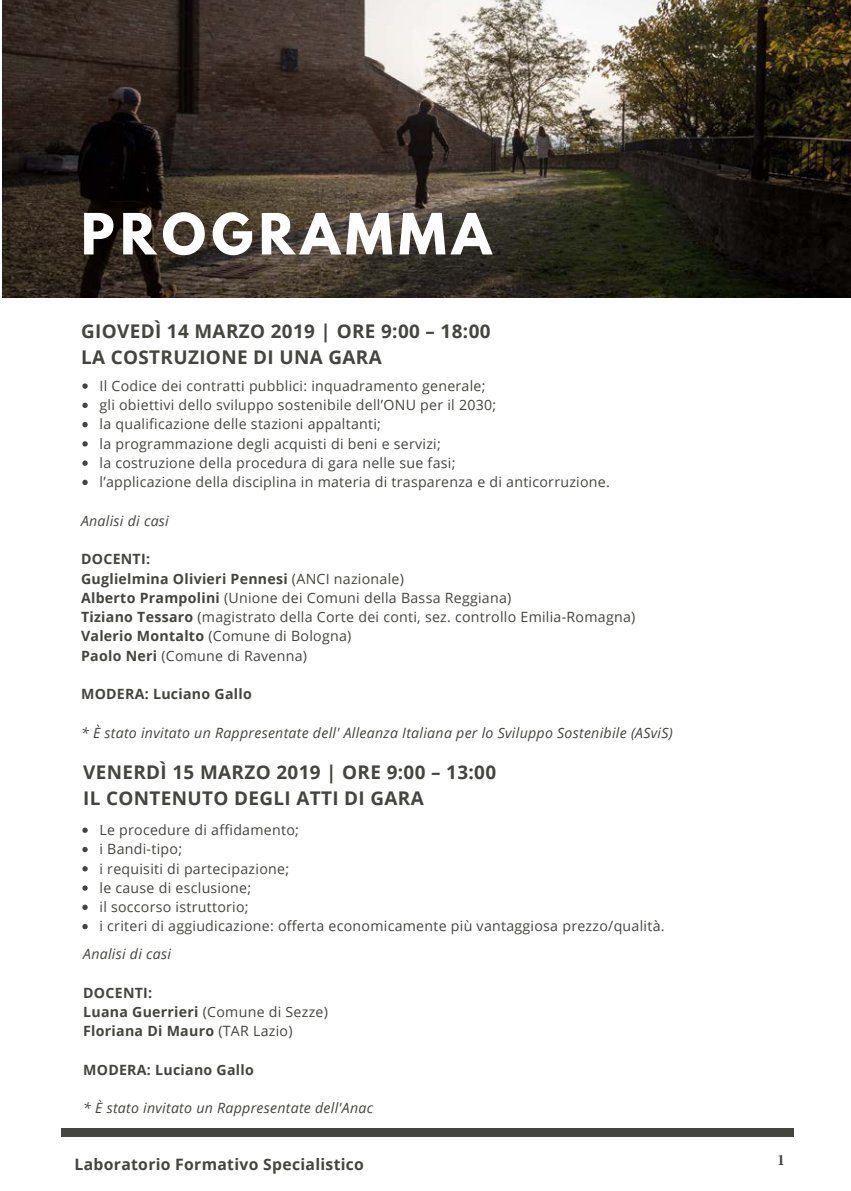
<style>
.page{position:relative;width:851px;height:1191px;background:#fff}
.page>*{position:absolute;margin:0;border:0;box-sizing:border-box;transform-origin:0 0}
.t1{font:700 50.4px "League Spartan";letter-spacing:.11em;color:#fff}
.t2{font:700 18.8px/25.6px "Open Sans";letter-spacing:.02em;color:#444440}
.t3{font:700 15.8px "Open Sans";letter-spacing:.02em;color:#444440}
.t4{font:700 15.8px "Minion Pro";color:#444440}
.t5{font:14.2px/19.2px "Open Sans";letter-spacing:.02em;color:#444440}
.t6{font:italic 14.2px "Open Sans";letter-spacing:.02em;color:#444440}
.t7{font:700 14.2px/19.2px "Open Sans";letter-spacing:.02em;color:#444440}
.s1{font-weight:700}
.s2{font-weight:400}
</style>
<div class="page">
<img style="left:2px;top:0;width:848px;height:298px">
<svg style="left:82px;top:383px;width:6px;height:6px"></svg>
<svg style="left:82px;top:403px;width:6px;height:5px"></svg>
<svg style="left:82px;top:422px;width:6px;height:5px"></svg>
<svg style="left:82px;top:441px;width:6px;height:5px"></svg>
<svg style="left:82px;top:460px;width:6px;height:6px"></svg>
<svg style="left:82px;top:480px;width:6px;height:5px"></svg>
<svg style="left:82px;top:827px;width:6px;height:6px"></svg>
<svg style="left:82px;top:847px;width:6px;height:5px"></svg>
<svg style="left:82px;top:866px;width:6px;height:5px"></svg>
<svg style="left:82px;top:885px;width:6px;height:5px"></svg>
<svg style="left:82px;top:904px;width:6px;height:6px"></svg>
<svg style="left:82px;top:924px;width:6px;height:5px"></svg>
<div style="left:61px;top:1128px;width:732px;height:8px;background:#444440"></div>
<p class="t1" style="left:81px;top:195px;width:411px">PROGRAMMA</p>
<p class="t2" style="left:81px;top:318px;width:411px">GIOVEDÌ 14 MARZO 2019 | ORE 9:00 – 18:00<br>LA COSTRUZIONE DI UNA GARA</p>
<p class="t5" style="left:99px;top:376px;width:512px">Il Codice dei contratti pubblici: inquadramento generale;<br>gli obiettivi dello sviluppo sostenibile dell’ONU per il 2030;<br>la qualificazione delle stazioni appaltanti;<br>la programmazione degli acquisti di beni e servizi;<br>la costruzione della procedura di gara nelle sue fasi;<br>l’applicazione della disciplina in materia di trasparenza e di anticorruzione.</p>
<p class="t6" style="left:81px;top:511px;width:89px">Analisi di casi</p>
<p class="t5" style="left:81px;top:549px;width:555px"><span class="s1">DOCENTI:<br>Guglielmina Olivieri Pennesi</span> (ANCI nazionale)<br><span class="s1">Alberto Prampolini</span> (Unione dei Comuni della Bassa Reggiana)<br><span class="s1">Tiziano Tessaro</span> (magistrato della Corte dei conti, sez. controllo Emilia-Romagna)<br><span class="s1">Valerio Montalto</span> (Comune di Bologna)<br><span class="s1">Paolo Neri</span> (Comune di Ravenna)</p>
<p class="t7" style="left:81px;top:684px;width:172px">MODERA: Luciano Gallo</p>
<p class="t6" style="left:81px;top:723px;width:593px">* È stato invitato un Rappresentate dell' Alleanza Italiana per lo Sviluppo Sostenibile (ASviS)</p>
<p class="t2" style="left:83px;top:759px;width:414px">VENERDÌ 15 MARZO 2019 | ORE 9:00 – 13:00<br>IL CONTENUTO DEGLI ATTI DI GARA</p>
<p class="t5" style="left:99px;top:820px;width:566px">Le procedure di affidamento;<br>i Bandi-tipo;<br>i requisiti di partecipazione;<br>le cause di esclusione;<br>il soccorso istruttorio;<br>i criteri di aggiudicazione: offerta economicamente più vantaggiosa prezzo/qualità.</p>
<p class="t6" style="left:83px;top:944px;width:89px">Analisi di casi</p>
<p class="t7" style="left:83px;top:982px;width:246px">DOCENTI:<br>Luana Guerrieri <span class="s2">(Comune di Sezze)<br></span>Floriana Di Mauro <span class="s2">(TAR Lazio)</span></p>
<p class="t7" style="left:83px;top:1059px;width:172px">MODERA: Luciano Gallo</p>
<p class="t6" style="left:83px;top:1098px;width:291px">* È stato invitato un Rappresentate dell'Anac</p>
<p class="t3" style="left:75px;top:1153px;width:291px">Laboratorio Formativo Specialistico</p>
<p class="t4" style="left:776px;top:1148px;width:9px">1</p>
</div>
